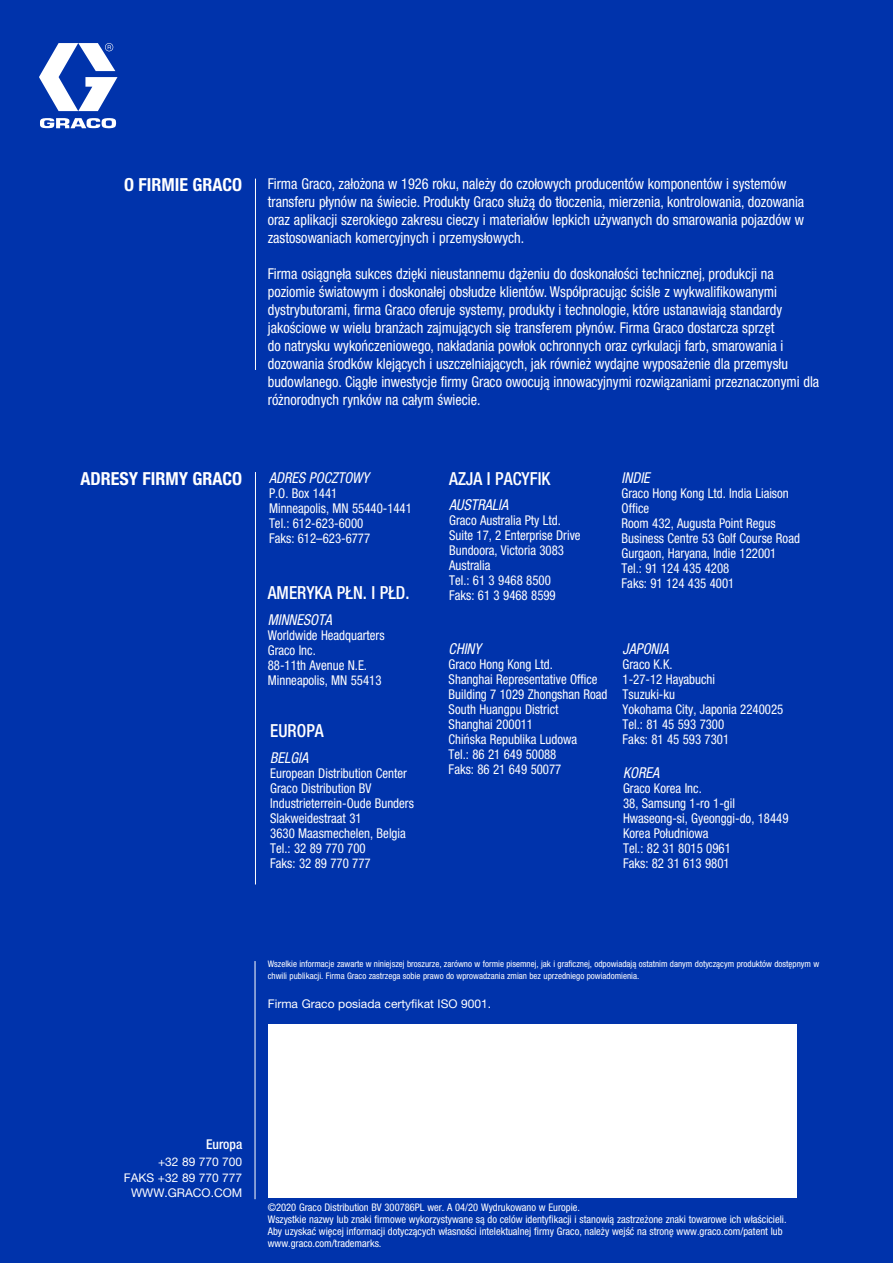
<style>
.page{position:relative;width:893px;height:1263px;background:#0033ab}
.page>*{position:absolute;margin:0;border:0;box-sizing:border-box;transform-origin:0 0}
.t1{font:500 condensed 18px "Helvetica Neue LT Pro";color:#fff;scale:.95 1}
.t2{font:700 condensed 18px "Helvetica Neue LT Pro";color:#fff}
.t3{font:condensed 15px/18px "Helvetica Neue LT Pro";color:#fff;scale:.95 1}
.t4{font:italic condensed 15px "Helvetica Neue LT Pro";color:#fff;scale:.95 1}
.t5{font:condensed 13.5px/15px "Helvetica Neue LT Pro";color:#fff;scale:.95 1}
.t6{font:500 condensed 13.5px "Helvetica Neue LT Pro";color:#fff}
.t7{font:12px/16.5px "Helvetica Neue LT Pro";color:#fff;text-align:right}
.t8{font:condensed 10.5px/12px "Helvetica Neue LT Pro";color:#fff}
.t9{font:condensed 9px/12px "Helvetica Neue LT Pro";color:#fff}
</style>
<div class="page">
<div style="left:268px;top:1025px;width:529px;height:173px;background:#fff"></div>
<hr style="left:255px;top:961px;width:1px;height:238px;background:#fff">
<hr style="left:255px;top:472px;width:1px;height:412px;background:#fff">
<hr style="left:255px;top:179px;width:1px;height:191px;background:#fff">
<svg style="left:39px;top:43px;width:79px;height:68px"></svg>
<svg style="left:40px;top:118px;width:76px;height:10px"></svg>
<p class="t2" style="left:124px;top:174px;width:119px">O FIRMIE GRACO</p>
<p class="t2" style="left:81px;top:468px;width:163px">ADRESY FIRMY GRACO</p>
<p class="t3" style="left:268px;top:175px;width:566px">Firma Graco, założona w 1926 roku, należy do czołowych producentów komponentów i systemów transferu płynów na świecie. Produkty Graco służą do tłoczenia, mierzenia, kontrolowania, dozowania oraz aplikacji szerokiego zakresu cieczy i materiałów lepkich używanych do smarowania pojazdów w zastosowaniach komercyjnych i przemysłowych.</p>
<p class="t3" style="left:268px;top:265px;width:582px">Firma osiągnęła sukces dzięki nieustannemu dążeniu do doskonałości technicznej, produkcji na poziomie światowym i doskonałej obsłudze klientów. Współpracując ściśle z wykwalifikowanymi dystrybutorami, firma Graco oferuje systemy, produkty i technologie, które ustanawiają standardy jakościowe w wielu branżach zajmujących się transferem płynów. Firma Graco dostarcza sprzęt<br>do natrysku wykończeniowego, nakładania powłok ochronnych oraz cyrkulacji farb, smarowania i dozowania środków klejących i uszczelniających, jak również wydajne wyposażenie dla przemysłu budowlanego. Ciągłe inwestycje firmy Graco owocują innowacyjnymi rozwiązaniami przeznaczonymi dla różnorodnych rynków na całym świecie.</p>
<p class="t4" style="left:269px;top:469px;width:107px">ADRES POCZTOWY</p>
<p class="t5" style="left:269px;top:485px;width:152px">P.O. Box 1441<br>Minneapolis, MN 55440-1441<br>Tel.: 612-623-6000<br>Faks: 612–623-6777</p>
<p class="t1" style="left:268px;top:582px;width:151px">AMERYKA PŁN. I PŁD.</p>
<p class="t4" style="left:268px;top:611px;width:69px">MINNESOTA</p>
<p class="t5" style="left:268px;top:627px;width:125px">Worldwide Headquarters<br>Graco Inc.<br>88-11th Avenue N.E.<br>Minneapolis, MN 55413</p>
<p class="t1" style="left:270px;top:720px;width:58px">EUROPA</p>
<p class="t4" style="left:270px;top:749px;width:42px">BELGIA</p>
<p class="t5" style="left:270px;top:765px;width:153px">European Distribution Center<br>Graco Distribution BV<br>Industrieterrein-Oude Bunders<br>Slakweidestraat 31<br>3630 Maasmechelen, Belgia<br>Tel.: 32 89 770 700<br>Faks: 32 89 770 777</p>
<p class="t1" style="left:449px;top:468px;width:108px">AZJA I PACYFIK</p>
<p class="t4" style="left:449px;top:496px;width:64px">AUSTRALIA</p>
<p class="t5" style="left:449px;top:513px;width:140px">Graco Australia Pty Ltd.<br>Suite 17, 2 Enterprise Drive<br>Bundoora, Victoria 3083<br>Australia<br>Tel.: 61 3 9468 8500<br>Faks: 61 3 9468 8599</p>
<p class="t4" style="left:622px;top:469px;width:31px">INDIE</p>
<p class="t5" style="left:622px;top:485px;width:189px">Graco Hong Kong Ltd. India Liaison<br>Office<br>Room 432, Augusta Point Regus<br>Business Centre 53 Golf Course Road<br>Gurgaon, Haryana, Indie 122001<br>Tel.: 91 124 435 4208<br>Faks: 91 124 435 4001</p>
<p class="t4" style="left:449px;top:640px;width:36px">CHINY</p>
<p class="t5" style="left:449px;top:657px;width:169px">Graco Hong Kong Ltd.<br>Shanghai Representative Office<br>Building 7 1029 Zhongshan Road<br>South Huangpu District<br>Shanghai 200011<br>Chińska Republika Ludowa<br>Tel.: 86 21 649 50088<br>Faks: 86 21 649 50077</p>
<p class="t4" style="left:623px;top:640px;width:50px">JAPONIA</p>
<p class="t5" style="left:623px;top:657px;width:171px">Graco K.K.<br>1-27-12 Hayabuchi<br>Tsuzuki-ku<br>Yokohama City, Japonia 2240025<br>Tel.: 81 45 593 7300<br>Faks: 81 45 593 7301</p>
<p class="t4" style="left:623px;top:764px;width:40px">KOREA</p>
<p class="t5" style="left:623px;top:780px;width:176px">Graco Korea Inc.<br>38, Samsung 1-ro 1-gil<br>Hwaseong-si, Gyeonggi-do, 18449<br>Korea Południowa<br>Tel.: 82 31 8015 0961<br>Faks: 82 31 613 9801</p>
<p class="t9" style="left:268px;top:958px;width:553px">Wszelkie informacje zawarte w niniejszej broszurze, zarówno w formie pisemnej, jak i graficznej, odpowiadają ostatnim danym dotyczącym produktów dostępnym w chwili publikacji. Firma Graco zastrzega sobie prawo do wprowadzania zmian bez uprzedniego powiadomienia.</p>
<p class="t7" style="left:268px;top:995px;width:225px">Firma Graco posiada certyfikat ISO 9001.</p>
<p class="t6" style="left:206px;top:1136px;width:38px">Europa</p>
<p class="t7" style="left:124px;top:1153px;width:120px">+32 89 770 700<br>FAKS +32 89 770 777</p>
<p class="t7" style="left:131px;top:1184px;width:113px">WWW.GRACO.COM</p>
<p class="t8" style="left:268px;top:1201px;width:520px">©2020 Graco Distribution BV 300786PL wer. A 04/20 Wydrukowano w Europie.<br>Wszystkie nazwy lub znaki firmowe wykorzystywane są do celów identyfikacji i stanowią zastrzeżone znaki towarowe ich właścicieli.<br>Aby uzyskać więcej informacji dotyczących własności intelektualnej firmy Graco, należy wejść na stronę www.graco.com/patent lub www.graco.com/trademarks.</p>
</div>
